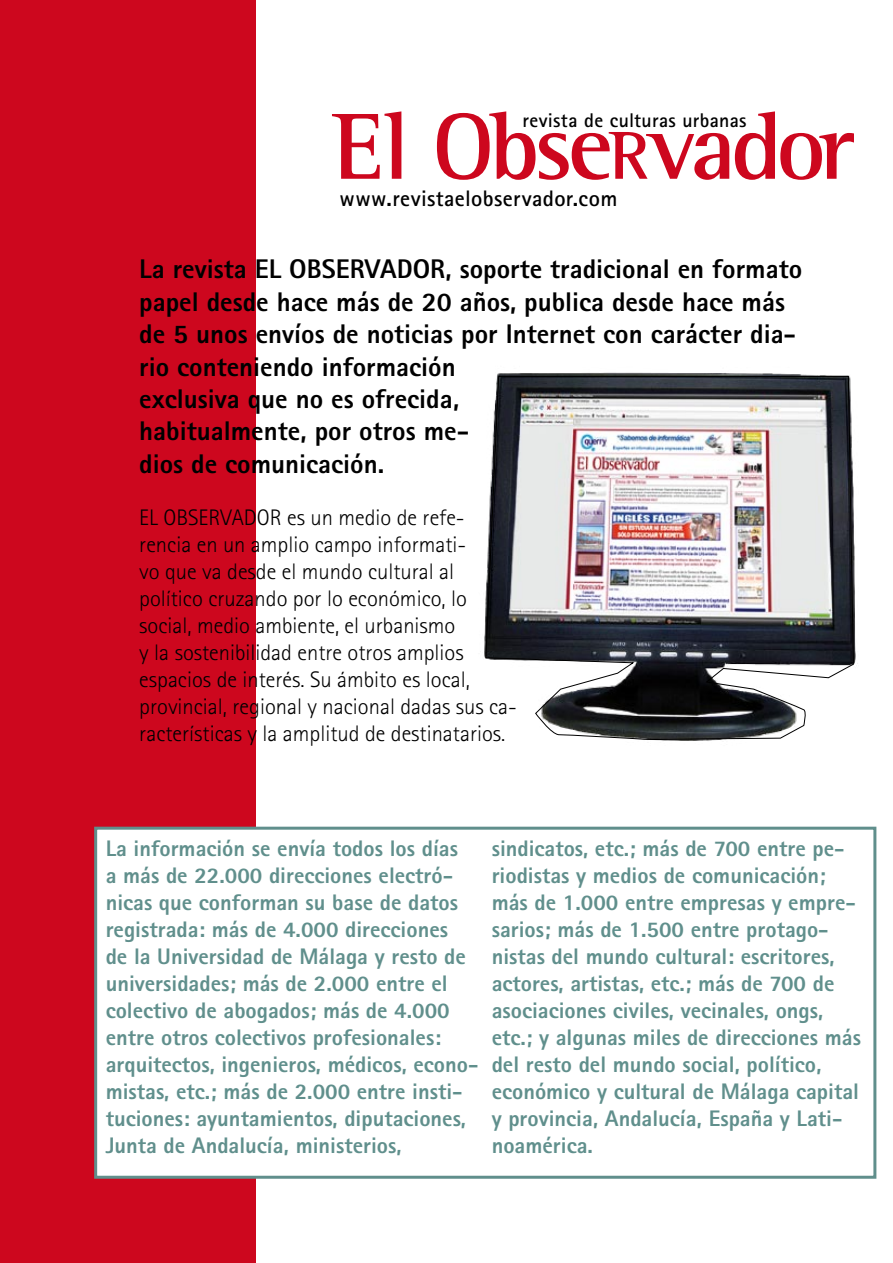
<style>
.page{position:relative;width:893px;height:1263px;background:#fff}
.page>*{position:absolute;margin:0;border:0;box-sizing:border-box;transform-origin:0 0}
.t1{font:700 96.15px "Rotis Semi Serif";letter-spacing:-.055em;color:#cd071e}
.t2{font:800 27px/32.4px "Rotis Sans Serif";color:#000}
.t3{font:800 22.5px/27px "Rotis Sans Serif";color:#608f8c}
.t4{font:300 22.5px/27px "Rotis Sans Serif";color:#000}
.t5{font:700 22.5px "Rotis Sans Serif";letter-spacing:.02em;color:#000}
.t6{font:700 19.8px "Rotis Sans Serif";letter-spacing:.015em;color:#000}
.s1{font-size:69.45px}
</style>
<div class="page">
<div style="left:0;top:0;width:255px;height:1263px;background:#cd071e"></div>
<img style="left:484px;top:372px;width:374px;height:292px">
<img style="left:485px;top:375px;width:370px;height:366px">
<div style="left:96px;top:828px;width:779px;height:349px;background:#fff"></div>
<div style="left:94px;top:827px;width:782px;height:352px;border:3px solid #608f8c"></div>
<h1 class="t1" style="left:333px;top:89px;width:523px">El Obse<span class="s1">R</span>vador</h1>
<p class="t6" style="left:522px;top:108px;width:226px">revista de culturas urbanas</p>
<p class="t5" style="left:339px;top:184px;width:279px">www.revistaelobservador.com</p>
<p class="t2" style="left:139px;top:253px;width:664px">La revista EL OBSERVADOR, soporte tradicional en formato papel desde hace más de 20 años, publica desde hace más de 5 unos envíos de noticias por Internet con carácter dia&shy;rio conteniendo información<br>exclusiva que no es ofrecida,<br>habitualmente, por otros me-<br>dios de comunicación.</p>
<p class="t4" style="left:139px;top:504px;width:379px">EL OBSERVADOR es un medio de refe&shy;rencia en un amplio campo informati-<br>vo que va desde el mundo cultural al político cruzando por lo económico, lo social, medio ambiente, el urbanismo<br>y la sostenibilidad entre otros amplios espacios de interés. Su ámbito es local, provincial, regional y nacional dadas sus ca&shy;racterísticas y la amplitud de destinatarios.</p>
<p class="t3" style="left:106px;top:834px;width:374px">La información se envía todos los días<br>a más de 22.000 direcciones electró&shy;nicas que conforman su base de datos registrada: más de 4.000 direcciones<br>de la Universidad de Málaga y resto de universidades; más de 2.000 entre el colectivo de abogados; más de 4.000 entre otros colectivos profesionales: arquitectos, ingenieros, médicos, econo&shy;mistas, etc.; más de 2.000 entre insti&shy;tuciones: ayuntamientos, diputaciones, Junta de Andalucía, ministerios,</p>
<p class="t3" style="left:492px;top:834px;width:371px">sindicatos, etc.; más de 700 entre pe&shy;riodistas y medios de comunicación; más de 1.000 entre empresas y empre&shy;sarios; más de 1.500 entre protago&shy;nistas del mundo cultural: escritores, actores, artistas, etc.; más de 700 de asociaciones civiles, vecinales, ongs, etc.; y algunas miles de direcciones más del resto del mundo social, político, económico y cultural de Málaga capital y provincia, Andalucía, España y Lati&shy;noamérica.</p>
</div>
